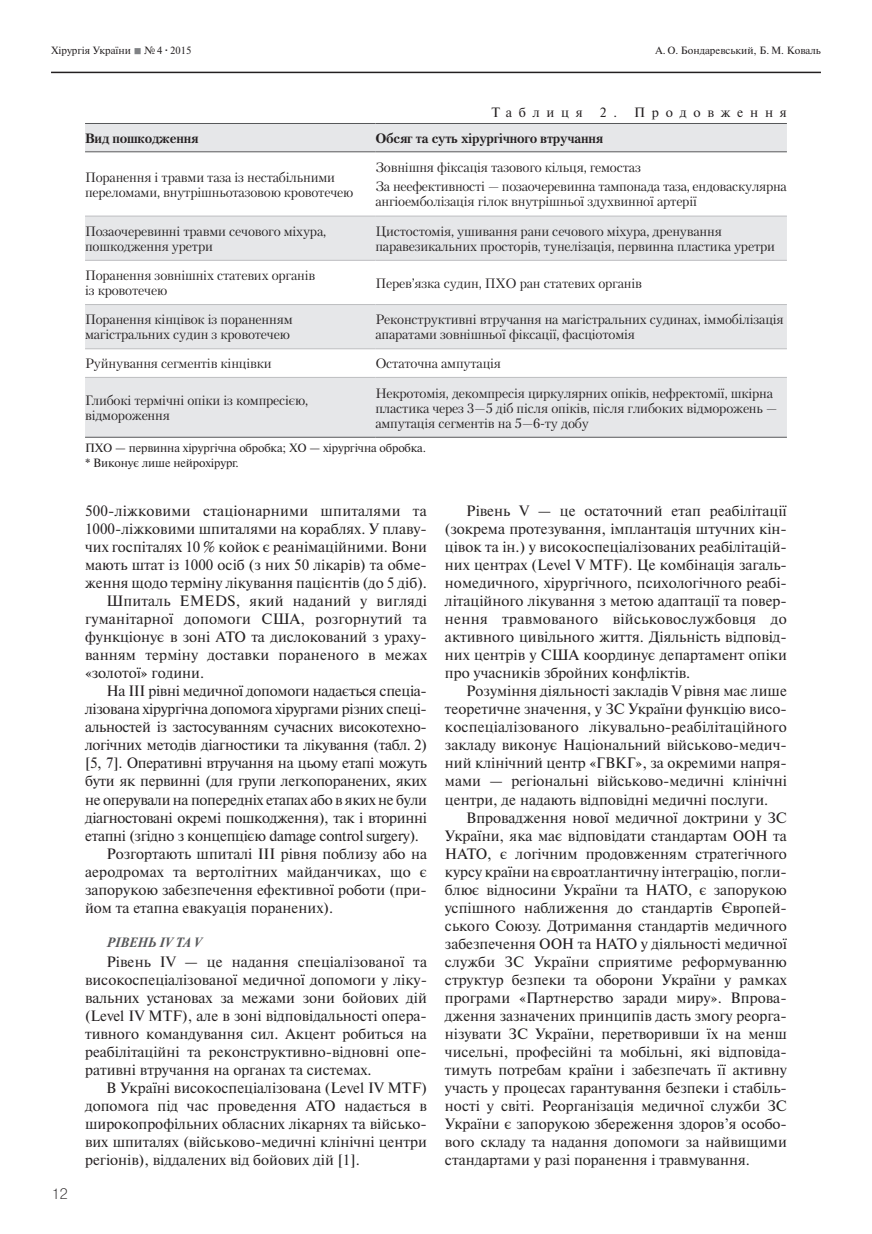
<style>
.page{position:relative;width:872px;height:1234px;background:#fff}
.page>*{position:absolute;margin:0;border:0;box-sizing:border-box;transform-origin:0 0}
.t1{font:15px/18px "Newton C";color:#231f20;text-align:justify}
.t2{font:15px "Newton C";letter-spacing:-.02em;color:#231f20}
.t3{font:15px "Pragmatica Light C";color:#231f20}
.t4{font:13.5px/15px "Petersburg C";letter-spacing:-.015em;color:#231f20}
.t5{font:700 13.5px "Petersburg C";letter-spacing:-.015em;color:#231f20}
.t6{font:13.5px "Newton C";letter-spacing:.5em;color:#231f20}
.t7{font:italic 700 13.5px "Newton C";letter-spacing:-.01em;color:#57585a}
.t8{font:12px/14.4px "Newton C";letter-spacing:-.01em;color:#231f20}
.t9{font:10.5px "Newton C";color:#231f20}
.s1{color:#808285}
.s2{font-weight:700}
</style>
<div class="page">
<hr style="left:51px;top:72px;width:770px;height:1px;background:#231f20">
<div style="left:85px;top:124px;width:702px;height:312px;background:#e6e7e9"></div>
<svg style="left:85px;top:152px;width:702px;height:225px"></svg>
<hr style="left:85px;top:123px;width:290px;height:1px;background:#57585a">
<hr style="left:375px;top:123px;width:412px;height:1px;background:#57585a">
<hr style="left:85px;top:151px;width:290px;height:1px;background:#57585a">
<hr style="left:375px;top:151px;width:412px;height:1px;background:#57585a">
<hr style="left:85px;top:215px;width:290px;height:1px;background:#bcbdc0">
<hr style="left:375px;top:215px;width:412px;height:1px;background:#bcbdc0">
<hr style="left:85px;top:260px;width:290px;height:1px;background:#bcbdc0">
<hr style="left:375px;top:260px;width:412px;height:1px;background:#bcbdc0">
<hr style="left:85px;top:304px;width:290px;height:1px;background:#bcbdc0">
<hr style="left:375px;top:304px;width:412px;height:1px;background:#bcbdc0">
<hr style="left:85px;top:348px;width:290px;height:1px;background:#bcbdc0">
<hr style="left:375px;top:348px;width:412px;height:1px;background:#bcbdc0">
<hr style="left:85px;top:377px;width:290px;height:1px;background:#bcbdc0">
<hr style="left:375px;top:377px;width:412px;height:1px;background:#bcbdc0">
<hr style="left:85px;top:436px;width:290px;height:1px;background:#57585a">
<hr style="left:375px;top:436px;width:412px;height:1px;background:#57585a">
<p class="t9" style="left:51px;top:45px;width:142px">Хірургія України <span class="s1">■</span> №4 <span class="s2">·</span> 2015</p>
<p class="t9" style="left:655px;top:45px;width:167px">А. О. Бондаревський, Б. М. Коваль</p>
<p class="t6" style="left:491px;top:105px;width:93px">Таблиця</p>
<p class="t6" style="left:600px;top:105px;width:188px">2. Продовження</p>
<p class="t5" style="left:85px;top:130px;width:115px">Вид пошкодження</p>
<p class="t5" style="left:375px;top:130px;width:229px">Обсяг та суть хірургічного втручання</p>
<p class="t4" style="left:85px;top:169px;width:270px">Поранення і травми таза із нестабільними переломами, внутрішньотазовою кровотечею</p>
<p class="t4" style="left:375px;top:157px;width:413px;line-height:19.2px">Зовнішня фіксація тазового кільця, гемостаз<br>За неефективності — позаочеревинна тампонада таза, ендоваскулярна</p>
<p class="t4" style="left:375px;top:194px;width:323px">ангіоемболізація гілок внутрішньої здухвинної артерії</p>
<p class="t4" style="left:85px;top:223px;width:243px">Позаочеревинні травми сечового міхура, пошкодження уретри</p>
<p class="t4" style="left:375px;top:223px;width:401px">Цистостомія, ушивання рани сечового міхура, дренування паравезикальних просторів, тунелізація, первинна пластика уретри</p>
<p class="t4" style="left:85px;top:268px;width:232px">Поранення зовнішніх статевих органів із кровотечею</p>
<p class="t4" style="left:375px;top:275px;width:268px">Перев’язка судин, ПХО ран статевих органів</p>
<p class="t4" style="left:85px;top:312px;width:209px">Поранення кінцівок із пораненням магістральних судин з кровотечею</p>
<p class="t4" style="left:375px;top:312px;width:410px">Реконструктивні втручання на магістральних судинах, іммобілізація апаратами зовнішньої фіксації, фасціотомія</p>
<p class="t4" style="left:85px;top:356px;width:188px">Руйнування сегментів кінцівки</p>
<p class="t4" style="left:375px;top:356px;width:127px">Остаточна ампутація</p>
<p class="t4" style="left:85px;top:392px;width:225px">Глибокі термічні опіки із компресією, відмороження</p>
<p class="t4" style="left:375px;top:385px;width:403px">Некротомія, декомпресія циркулярних опіків, нефректомії, шкірна пластика через 3—5 діб після опіків, після глибоких відморожень — ампутація сегментів на 5—6-ту добу</p>
<p class="t8" style="left:85px;top:441px;width:342px">ПХО — первинна хірургічна обробка; ХО — хірургічна обробка. * Виконує лише нейрохірург.</p>
<p class="t3" style="left:51px;top:1184px;width:18px">12</p>
<p class="t1" style="left:85px;top:502px;width:343px">500-ліжковими стаціонарними шпиталями та</p>
<p class="t1" style="left:85px;top:520px;width:343px">1000-ліжковими шпиталями на кораблях. У плаву-</p>
<p class="t1" style="left:85px;top:538px;width:343px">чих госпіталях 10 % койок є реанімаційними. Вони</p>
<p class="t1" style="left:85px;top:556px;width:343px">мають штат із 1000 осіб (з них 50 лікарів) та обме-</p>
<p class="t1" style="left:85px;top:574px;width:343px">ження щодо терміну лікування пацієнтів (до 5 діб).</p>
<p class="t1" style="left:106px;top:592px;width:322px">Шпиталь EMEDS, який наданий у вигляді</p>
<p class="t1" style="left:85px;top:610px;width:343px">гуманітарної допомоги США, розгорнутий та</p>
<p class="t1" style="left:85px;top:628px;width:343px">функціонує в зоні АТО та дислокований з ураху-</p>
<p class="t1" style="left:85px;top:646px;width:343px">ванням терміну доставки пораненого в межах</p>
<p class="t1" style="left:85px;top:664px;width:121px">«золотої» години.</p>
<p class="t2" style="left:106px;top:683px;width:322px">На ІІІ рівні медичної допомоги надається спеціа-</p>
<p class="t2" style="left:85px;top:701px;width:343px">лізована хірургічна допомога хірургами різних спеці-</p>
<p class="t2" style="left:85px;top:719px;width:343px">альностей із застосуванням сучасних високотехно-</p>
<p class="t2" style="left:85px;top:737px;width:343px">логічних методів діагностики та лікування (табл. 2)</p>
<p class="t2" style="left:85px;top:755px;width:343px">[5, 7]. Оперативні втручання на цьому етапі можуть</p>
<p class="t2" style="left:85px;top:773px;width:343px">бути як первинні (для групи легкопоранених, яких</p>
<p class="t2" style="left:85px;top:791px;width:343px">не оперували на попередніх етапах або в яких не були</p>
<p class="t2" style="left:85px;top:809px;width:343px">діагностовані окремі пошкодження), так і вторинні</p>
<p class="t2" style="left:85px;top:827px;width:335px">етапні (згідно з концепцією damage control surgery).</p>
<p class="t1" style="left:106px;top:844px;width:322px">Розгортають шпиталі ІІІ рівня поблизу або на</p>
<p class="t1" style="left:85px;top:862px;width:343px">аеродромах та вертолітних майданчиках, що є</p>
<p class="t1" style="left:85px;top:880px;width:343px">запорукою забезпечення ефективної роботи (при-</p>
<p class="t1" style="left:85px;top:898px;width:249px">йом та етапна евакуація поранених).</p>
<p class="t7" style="left:106px;top:934px;width:97px">РІВЕНЬ ІV ТА V</p>
<p class="t1" style="left:85px;top:952px;width:343px;text-indent:21px">Рівень ІV — це надання спеціалізованої та високоспеціалізованої медичної допомоги у ліку&shy;вальних установах за межами зони бойових дій (Level ІV MTF), але в зоні відповідальності опера&shy;тивного командування сил. Акцент робиться на реабілітаційні та реконструктивно-відновні опе&shy;ративні втручання на органах та системах.</p>
<p class="t1" style="left:85px;top:1078px;width:343px;text-indent:21px">В Україні високоспеціалізована (Level ІV MTF) допомога під час проведення АТО надається в широкопрофільних обласних лікарнях та військо&shy;вих шпиталях (військово-медичні клінічні центри регіонів), віддалених від бойових дій [1].</p>
<p class="t1" style="left:445px;top:502px;width:343px;text-indent:21px">Рівень V — це остаточний етап реабілітації (зокрема протезування, імплантація штучних кін&shy;цівок та ін.) у високоспеціалізованих реабілітацій&shy;них центрах (Level V MTF). Це комбінація загаль&shy;номедичного, хірургічного, психологічного реабі&shy;літаційного лікування з метою адаптації та повер&shy;нення травмованого військовослужбовця до активного цивільного життя. Діяльність відповід&shy;них центрів у США координує департамент опіки про учасників збройних конфліктів.</p>
<p class="t1" style="left:445px;top:682px;width:343px;text-indent:21px">Розуміння діяльності закладів V рівня має лише теоретичне значення, у ЗС України функцію висо&shy;коспеціалізованого лікувально-реабілітаційного закладу виконує Національний військово-медич&shy;ний клінічний центр «ГВКГ», за окремими напря&shy;мами — регіональні військово-медичні клінічні центри, де надають відповідні медичні послуги.</p>
<p class="t1" style="left:445px;top:808px;width:343px;text-indent:21px">Впровадження нової медичної доктрини у ЗС України, яка має відповідати стандартам ООН та НАТО, є логічним продовженням стратегічного курсу країни на євроатлантичну інтеграцію, погли&shy;блює відносини України та НАТО, є запорукою успішного наближення до стандартів Європей&shy;ського Союзу. Дотримання стандартів медичного забезпечення ООН та НАТО у діяльності медичної служби ЗС України сприятиме реформуванню структур безпеки та оборони України у рамках програми «Партнерство заради миру». Впрова&shy;дження зазначених принципів дасть змогу реорга&shy;нізувати ЗС України, перетворивши їх на менш чисельні, професійні та мобільні, які відповіда&shy;тимуть потребам країни і забезпечать її активну участь у процесах гарантування безпеки і стабіль&shy;ності у світі. Реорганізація медичної служби ЗС України є запорукою збереження здоров’я особо&shy;вого складу та надання допомоги за найвищими стандартами у разі поранення і травмування.</p>
</div>
